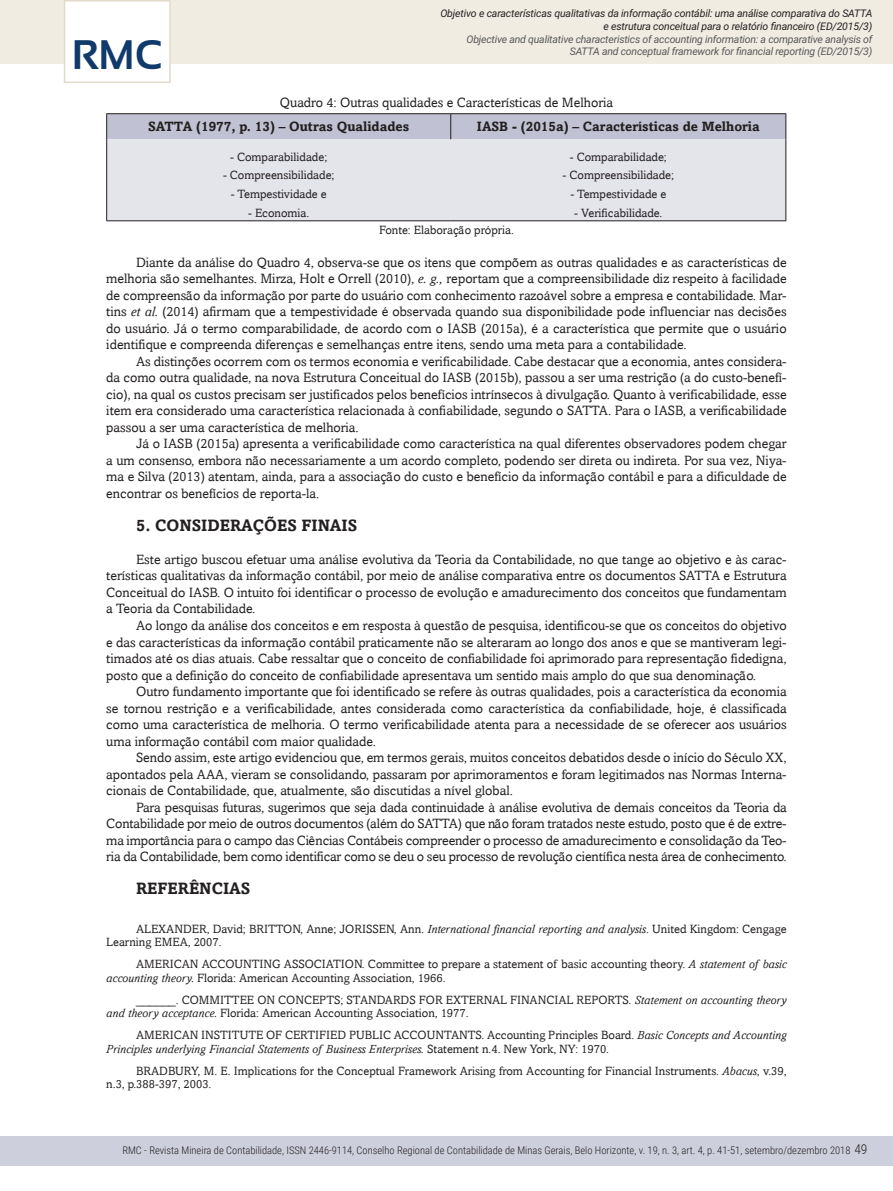
<style>
.page{position:relative;width:893px;height:1191px;background:#fff}
.page>*{position:absolute;margin:0;border:0;box-sizing:border-box;transform-origin:0 0}
.t1{font:700 41.25px "Sansation";color:#103a6b}
.intertitulo_1{font:700 16.5px "Amasis";color:#231f20}
.texto_corrido_1{font:13.5px/16.5px "Amasis";color:#231f20;text-align:justify}
.título_quadro_tabela{font:700 13.5px "Amasis";color:#231f20}
.Tabela-_titulo{font:13.5px "Amasis";color:#231f20}
.t2{font:300 13.5px "Roboto Condensed";color:#231f20}
.referencias{font:12px/13.5px "Amasis";color:#231f20}
.fonte_quadro_tabela{font:12px "Amasis";color:#231f20}
.Fonte-tab-img{font:12px "Amasis";color:#231f20}
.t3{font:300 10.5px "Roboto Condensed";color:#231f20}
.t4{font:italic 10.5px/12.6px "Roboto";letter-spacing:-.02em;color:#57585a;text-align:right}
.t5{font:italic 10.5px/12.6px "Roboto";letter-spacing:-.015em;color:#231f20;text-align:right}
.s1{font-style:italic}
</style>
<div class="page">
<div style="left:0;top:1135px;width:893px;height:30px;background:#cecfdd"></div>
<div style="left:0;top:0;width:893px;height:64px;background:#f1ece2"></div>
<div style="left:64px;top:0;width:107px;height:83px;background:#fff;border:2px solid #e3dbc9"></div>
<div style="left:107px;top:139px;width:678px;height:81px;background:#e4e4eb"></div>
<hr style="left:785px;top:139px;width:1px;height:81px;background:#231f20">
<hr style="left:451px;top:220px;width:335px;height:1px;background:#231f20">
<hr style="left:106px;top:113px;width:345px;height:1px;background:#231f20">
<hr style="left:451px;top:113px;width:335px;height:1px;background:#231f20">
<div style="left:106px;top:114px;width:680px;height:25px;background:#c0c1d2"></div>
<hr style="left:106px;top:139px;width:1px;height:81px;background:#231f20">
<hr style="left:106px;top:220px;width:345px;height:1px;background:#231f20">
<h1 class="t1" style="left:72px;top:32px;width:92px">RMC</h1>
<p class="t5" style="left:440px;top:7px;width:434px">Objetivo e características qualitativas da informação contábil: uma análise comparativa do SATTA e estrutura conceitual para o relatório financeiro (ED/2015/3)</p>
<p class="t4" style="left:467px;top:32px;width:407px">Objective and qualitative characteristics of accounting information: a comparative analysis of<br>SATTA and conceptual framework for financial reporting (ED/2015/3)</p>
<p class="Tabela-_titulo" style="left:280px;top:95px;width:335px">Quadro 4: Outras qualidades e Características de Melhoria</p>
<p class="título_quadro_tabela" style="left:148px;top:118px;width:262px">SATTA (1977, p. 13) – Outras Qualidades</p>
<p class="título_quadro_tabela" style="left:477px;top:118px;width:284px">IASB - (2015a) – Características de Melhoria</p>
<p class="fonte_quadro_tabela" style="left:230px;top:150px;width:99px">- Comparabilidade;</p>
<p class="fonte_quadro_tabela" style="left:223px;top:168px;width:113px">- Compreensibilidade;</p>
<p class="fonte_quadro_tabela" style="left:231px;top:187px;width:97px">- Tempestividade e</p>
<p class="fonte_quadro_tabela" style="left:248px;top:205px;width:63px">- Economia.</p>
<p class="fonte_quadro_tabela" style="left:570px;top:150px;width:99px">- Comparabilidade;</p>
<p class="fonte_quadro_tabela" style="left:563px;top:168px;width:113px">- Compreensibilidade;</p>
<p class="fonte_quadro_tabela" style="left:570px;top:187px;width:97px">- Tempestividade e</p>
<p class="fonte_quadro_tabela" style="left:574px;top:205px;width:90px">- Verificabilidade.</p>
<p class="Fonte-tab-img" style="left:379px;top:223px;width:136px">Fonte: Elaboração própria.</p>
<p class="texto_corrido_1" style="left:106px;top:254px;width:682px;text-indent:30px">Diante da análise do Quadro 4, observa-se que os itens que compõem as outras qualidades e as características de melhoria são semelhantes. Mirza, Holt e Orrell (2010), <span class="s1">e. g.,</span> reportam que a compreensibilidade diz respeito à facilidade de compreensão da informação por parte do usuário com conhecimento razoável sobre a empresa e contabilidade. Mar&shy;tins <span class="s1">et al.</span> (2014) afirmam que a tempestividade é observada quando sua disponibilidade pode influenciar nas decisões do usuário. Já o termo comparabilidade, de acordo com o IASB (2015a), é a característica que permite que o usuário identifique e compreenda diferenças e semelhanças entre itens, sendo uma meta para a contabilidade.</p>
<p class="texto_corrido_1" style="left:106px;top:353px;width:682px;text-indent:30px">As distinções ocorrem com os termos economia e verificabilidade. Cabe destacar que a economia, antes considera&shy;da como outra qualidade, na nova Estrutura Conceitual do IASB (2015b), passou a ser uma restrição (a do custo-benefí&shy;cio), na qual os custos precisam ser justificados pelos benefícios intrínsecos à divulgação. Quanto à verificabilidade, esse item era considerado uma característica relacionada à confiabilidade, segundo o SATTA. Para o IASB, a verificabilidade passou a ser uma característica de melhoria.</p>
<p class="texto_corrido_1" style="left:106px;top:435px;width:682px;text-indent:30px">Já o IASB (2015a) apresenta a verificabilidade como característica na qual diferentes observadores podem chegar a um consenso, embora não necessariamente a um acordo completo, podendo ser direta ou indireta. Por sua vez, Niya&shy;ma e Silva (2013) atentam, ainda, para a associação do custo e benefício da informação contábil e para a dificuldade de encontrar os benefícios de reporta-la.</p>
<p class="intertitulo_1" style="left:136px;top:515px;width:223px">5. CONSIDERAÇÕES FINAIS</p>
<p class="texto_corrido_1" style="left:106px;top:551px;width:682px;text-indent:30px">Este artigo buscou efetuar uma análise evolutiva da Teoria da Contabilidade, no que tange ao objetivo e às carac&shy;terísticas qualitativas da informação contábil, por meio de análise comparativa entre os documentos SATTA e Estrutura Conceitual do IASB. O intuito foi identificar o processo de evolução e amadurecimento dos conceitos que fundamentam a Teoria da Contabilidade.</p>
<p class="texto_corrido_1" style="left:106px;top:617px;width:682px;text-indent:30px">Ao longo da análise dos conceitos e em resposta à questão de pesquisa, identificou-se que os conceitos do objetivo e das características da informação contábil praticamente não se alteraram ao longo dos anos e que se mantiveram legi&shy;timados até os dias atuais. Cabe ressaltar que o conceito de confiabilidade foi aprimorado para representação fidedigna, posto que a definição do conceito de confiabilidade apresentava um sentido mais amplo do que sua denominação.</p>
<p class="texto_corrido_1" style="left:106px;top:683px;width:682px;text-indent:30px">Outro fundamento importante que foi identificado se refere às outras qualidades, pois a característica da economia se tornou restrição e a verificabilidade, antes considerada como característica da confiabilidade, hoje, é classificada como uma característica de melhoria. O termo verificabilidade atenta para a necessidade de se oferecer aos usuários uma informação contábil com maior qualidade.</p>
<p class="texto_corrido_1" style="left:106px;top:749px;width:682px;text-indent:30px">Sendo assim, este artigo evidenciou que, em termos gerais, muitos conceitos debatidos desde o início do Século XX, apontados pela AAA, vieram se consolidando, passaram por aprimoramentos e foram legitimados nas Normas Interna&shy;cionais de Contabilidade, que, atualmente, são discutidas a nível global.</p>
<p class="texto_corrido_1" style="left:106px;top:798px;width:682px;text-indent:30px">Para pesquisas futuras, sugerimos que seja dada continuidade à análise evolutiva de demais conceitos da Teoria da Contabilidade por meio de outros documentos (além do SATTA) que não foram tratados neste estudo, posto que é de extre&shy;ma importância para o campo das Ciências Contábeis compreender o processo de amadurecimento e consolidação da Teo&shy;ria da Contabilidade, bem como identificar como se deu o seu processo de revolução científica nesta área de conhecimento.</p>
<p class="intertitulo_1" style="left:136px;top:878px;width:116px">REFERÊNCIAS</p>
<p class="referencias" style="left:106px;top:921px;width:682px;text-indent:30px">ALEXANDER, David; BRITTON, Anne; JORISSEN, Ann. <span class="s1">International financial reporting and analysis</span>. United Kingdom: Cengage<br>Learning EMEA, 2007.</p>
<p class="referencias" style="left:106px;top:957px;width:682px;text-indent:30px">AMERICAN ACCOUNTING ASSOCIATION. Committee to prepare a statement of basic accounting theory. <span class="s1">A statement of basic accounting theory.</span> Florida: American Accounting Association, 1966.</p>
<p class="referencias" style="left:106px;top:992px;width:682px;text-indent:30px">______. COMMITTEE ON CONCEPTS; STANDARDS FOR EXTERNAL FINANCIAL REPORTS. <span class="s1">Statement on accounting theory and theory acceptance.</span> Florida: American Accounting Association, 1977.</p>
<p class="referencias" style="left:106px;top:1028px;width:682px;text-indent:30px">AMERICAN INSTITUTE OF CERTIFIED PUBLIC ACCOUNTANTS. Accounting Principles Board. <span class="s1">Basic Concepts and Accounting<br>Principles underlying Financial Statements of Business Enterprises.</span> Statement n.4. New York, NY: 1970.</p>
<p class="referencias" style="left:106px;top:1063px;width:682px;text-indent:30px">BRADBURY, M. E. Implications for the Conceptual Framework Arising from Accounting for Financial Instruments. <span class="s1">Abacus</span>, v.39, n.3, p.388-397, 2003.</p>
<p class="t2" style="left:854px;top:1140px;width:15px">49</p>
<p class="t3" style="left:122px;top:1143px;width:730px">RMC - Revista Mineira de Contabilidade, ISSN 2446-9114, Conselho Regional de Contabilidade de Minas Gerais, Belo Horizonte, v. 19, n. 3, art. 4, p. 41-51, setembro/dezembro 2018</p>
</div>
